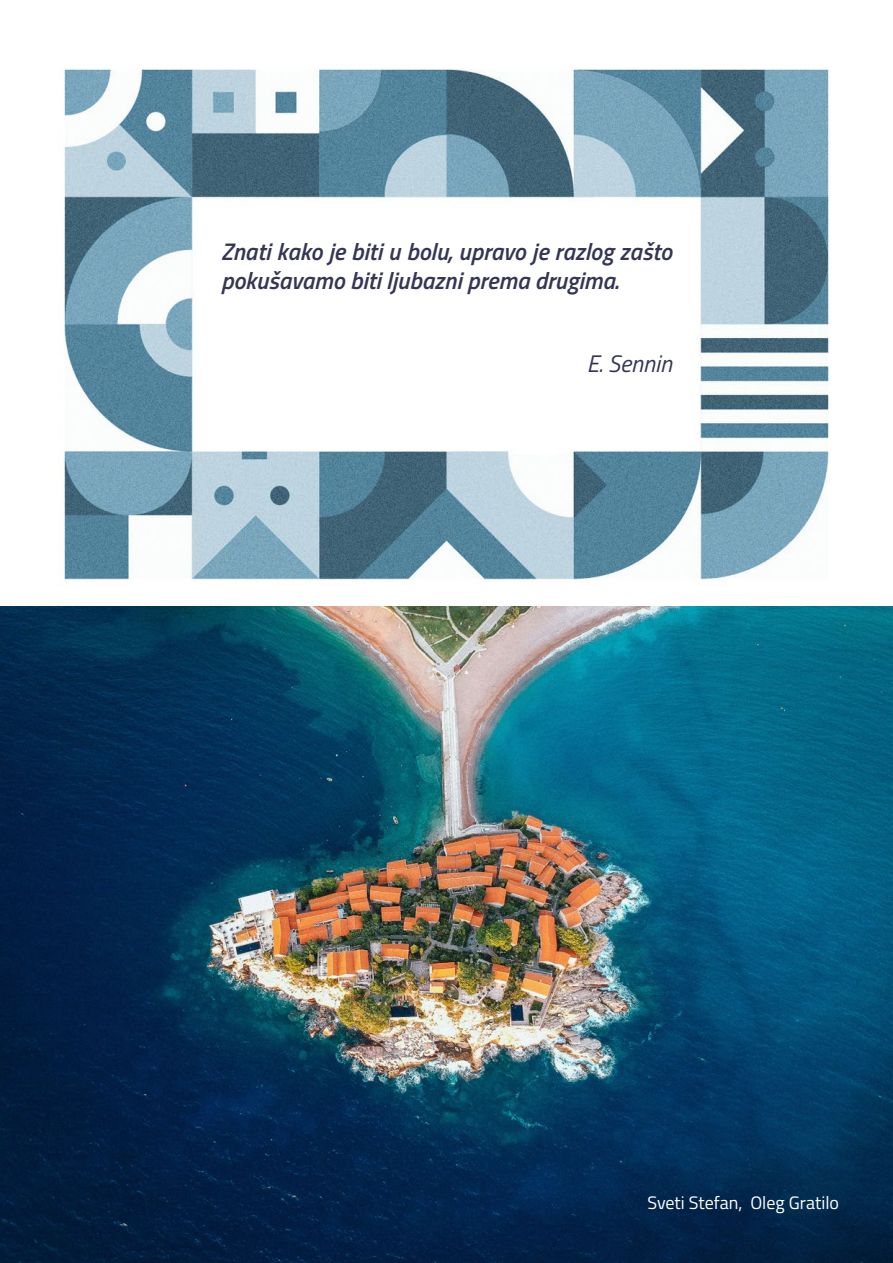
<style>
.page{position:relative;width:893px;height:1263px;background:#fff}
.page>*{position:absolute;margin:0;border:0;box-sizing:border-box;transform-origin:0 0}
.t1{font:italic 600 24px/28.8px "Titillium Web";color:#353654}
.t2{font:italic 24px "Titillium Web";color:#353654}
.t3{font:18px "Titillium Web";color:#fff}
</style>
<div class="page">
<img style="left:64px;top:69px;width:766px;height:512px">
<img style="left:0;top:606px;width:893px;height:657px">
<p class="t1" style="left:221px;top:236px;width:452px">Znati kako je biti u bolu, upravo je razlog zašto pokušavamo biti ljubazni prema drugima.</p>
<p class="t2" style="left:587px;top:346px;width:87px">E. Sennin</p>
<p class="t3" style="left:647px;top:1189px;width:193px">Sveti Stefan, Oleg Gratilo</p>
</div>
